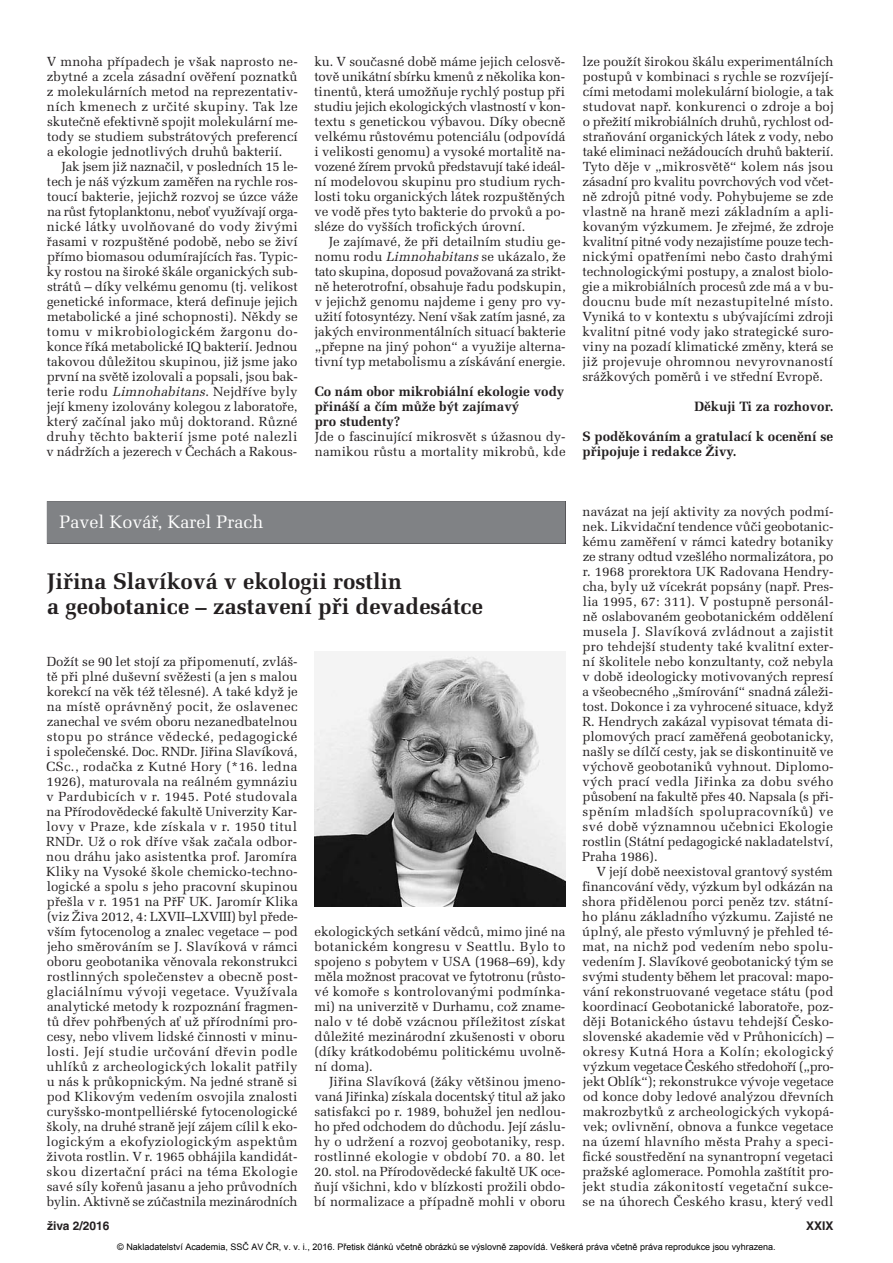
<style>
.page{position:relative;width:893px;height:1263px;background:#fff}
.page>*{position:absolute;margin:0;border:0;box-sizing:border-box;transform-origin:0 0}
.t1{font:700 22.5px/25.5px "Melior CE";color:#231f20}
.t2{font:18px "Melior CE";color:#fff}
.t3{font:700 13.5px/15px "Melior CE";color:#231f20}
.t4{font:13.2px/15px "Melior CE";color:#231f20;text-align:justify}
.t5{font:700 12px "Helvetica CE";color:#231f20}
.t6{font:9px "Arial";color:#000}
.s1{font-style:italic}
</style>
<div class="page">
<div style="left:47px;top:501px;width:519px;height:43px;background:#808285"></div>
<img style="left:315px;top:651px;width:251px;height:255px">
<p class="t4" style="left:47px;top:56px;width:253px">V mnoha případech je však naprosto ne - zbytné a zcela zásadní ověření poznatků z molekulárních metod na reprezentativ&shy;ních kmenech z určité skupiny. Tak lze skutečně efektivně spojit molekulární me - tody se studiem substrátových preferencí a ekologie jednotlivých druhů bakterií.</p>
<p class="t4" style="left:47px;top:161px;width:253px;text-indent:15px">Jak jsem již naznačil, v posledních 15 le - tech je náš výzkum zaměřen na rychle ros&shy;toucí bakterie, jejichž rozvoj se úzce váže na růst fytoplanktonu, neboť využívají orga&shy;nické látky uvolňované do vody živými řasami v rozpuštěné podobě, nebo se živí přímo biomasou odumírajících řas. Typic&shy;ky rostou na široké škále organických sub&shy;strátů – díky velkému genomu (tj. velikost genetické informace, která definuje jejich metabolické a jiné schopnosti). Někdy se tomu v mikrobiologickém žargonu do - konce říká metabolické IQ bakterií. Jednou takovou důležitou skupinou, již jsme jako první na světě izolovali a popsali, jsou bak&shy;terie rodu <span class="s1">Limnohabitans</span>. Nejdříve byly její kmeny izolovány kolegou z laboratoře, který začínal jako můj doktorand. Různé druhy těchto bakterií jsme poté nalezli v nádržích a jezerech v Čechách a Rakous-</p>
<p class="t4" style="left:314px;top:56px;width:253px">ku. V současné době máme jejich celosvě&shy;tově unikátní sbírku kmenů z několika kon&shy;tinentů, která umožňuje rychlý postup při studiu jejich ekologických vlastností v kon - textu s genetickou výbavou. Díky obecně velkému růstovému potenciálu (odpovídá i velikosti genomu) a vysoké mortalitě na - vozené žírem prvoků představují také ideál - ní modelovou skupinu pro studium rych&shy;losti toku organických látek rozpuštěných ve vodě přes tyto bakterie do prvoků a po - sléze do vyšších trofických úrovní.</p>
<p class="t4" style="left:315px;top:236px;width:253px;text-indent:14px">Je zajímavé, že při detailním studiu ge - nomu rodu <span class="s1">Limnohabitans</span>se ukázalo, že tato skupina, doposud považovaná za strikt&shy;ně heterotrofní, obsahuje řadu podskupin, v jejichž genomu najdeme i geny pro vy - užití fotosyntézy. Není však zatím jasné, za jakých environmentálních situací bakterie „přepne na jiný pohon“ a využije alterna&shy;tivní typ metabolismu a získávání energie.</p>
<p class="t3" style="left:315px;top:386px;width:251px">Co nám obor mikrobiální ekologie vody přináší a čím může být zajímavý<br>pro studenty?</p>
<p class="t4" style="left:315px;top:431px;width:252px">Jde o fascinující mikrosvět s úžasnou dy - namikou růstu a mortality mikrobů, kde</p>
<p class="t4" style="left:582px;top:56px;width:253px">lze použít širokou škálu experimentálních postupů v kombinaci s rychle se rozvíjejí&shy;cími metodami molekulární biologie, a tak studovat např. konkurenci o zdroje a boj o přežití mikrobiálních druhů, rychlost od - straňování organických látek z vody, nebo také eliminaci nežádoucích druhů bakterií.<br>Tyto děje v „mikrosvětě“ kolem nás jsou zásadní pro kvalitu povrchových vod včet&shy;ně zdrojů pitné vody. Pohybujeme se zde vlastně na hraně mezi základním a apli&shy;kovaným výzkumem. Je zřejmé, že zdroje kvalitní pitné vody nezajistíme pouze tech&shy;nickými opatřeními nebo často drahými technologickými postupy, a znalost biolo - gie a mikrobiálních procesů zde má a v bu - doucnu bude mít nezastupitelné místo.<br>Vyniká to v kontextu s ubývajícími zdroji kvalitní pitné vody jako strategické suro&shy;viny na pozadí klimatické změny, která se již projevuje ohromnou nevyrovnaností srážkových poměrů i ve střední Evropě.</p>
<p class="t3" style="left:694px;top:401px;width:141px">Děkuji Ti za rozhovor.</p>
<p class="t3" style="left:583px;top:431px;width:252px">S poděkováním a gratulací k ocenění se připojuje i redakce Živy.</p>
<h2 class="t2" style="left:60px;top:516px;width:206px">Pavel Kovář, Karel Prach</h2>
<h1 class="t1" style="left:47px;top:571px;width:438px">Jiřina Slavíková v ekologii rostlin<br>a geobotanice – zastavení při devadesátce</h1>
<p class="t4" style="left:46px;top:656px;width:253px">Dožít se 90 let stojí za připomenutí, zvláš&shy;tě při plné duševní svěžesti (a jen s malou korekcí na věk též tělesné). A také když je na místě oprávněný pocit, že oslavenec zanechal ve svém oboru nezanedbatelnou stopu po stránce vědecké, pedagogické i společenské. Doc. RNDr. Jiřina Slavíková, CSc., rodačka z Kutné Hory (*16. ledna 1926), maturovala na reálném gymnáziu v Pardubicích v r. 1945. Poté studovala na Přírodovědecké fakultě Univerzity Kar&shy;lovy v Praze, kde získala v r. 1950 titul RNDr. Už o rok dříve však začala odbor&shy;nou dráhu jako asistentka prof. Jaromíra Kliky na Vysoké škole chemicko-techno&shy;logické a spolu s jeho pracovní skupinou přešla v r. 1951 na PřF UK. Jaromír Klika (viz Živa 2012, 4: LXVII–LXVIII) byl přede - vším fytocenolog a znalec vegetace – pod jeho směrováním se J. Slavíková v rámci oboru geobotanika věnovala rekonstrukci rostlinných společenstev a obecně post - glaciálnímu vývoji vegetace. Využívala analytické metody k rozpoznání fragmen&shy;tů dřev pohřbených ať už přírodními pro&shy;cesy, nebo vlivem lidské činnosti v minu&shy;losti. Její studie určování dřevin podle uhlíků z archeologických lokalit patřily u nás k průkopnickým. Na jedné straně si pod Klikovým vedením osvojila znalosti curyšsko-montpelliérské fytocenologické školy, na druhé straně její zájem cílil k eko&shy;logickým a ekofyziologickým aspektům života rostlin. V r. 1965 obhájila kandidát&shy;skou dizertační práci na téma Ekologie savé síly kořenů jasanu a jeho průvodních bylin. Aktivně se zúčastnila mezinárodních</p>
<p class="t4" style="left:314px;top:926px;width:253px">ekologických setkání vědců, mimo jiné na botanickém kongresu v Seattlu. Bylo to spojeno s pobytem v USA (1968–69), kdy měla možnost pracovat ve fytotronu (růsto&shy;vé komoře s kontrolovanými podmínka&shy;mi) na univerzitě v Durhamu, což zname&shy;nalo v té době vzácnou příležitost získat důležité mezinárodní zkušenosti v oboru (díky krátkodobému politickému uvolně&shy;ní doma).</p>
<p class="t4" style="left:314px;top:1076px;width:253px;text-indent:15px">Jiřina Slavíková (žáky většinou jmeno&shy;vaná Jiřinka) získala docentský titul až jako satisfakci po r. 1989, bohužel jen nedlou&shy;ho před odchodem do důchodu. Její záslu&shy;hy o udržení a rozvoj geobotaniky, resp. rostlinné ekologie v období 70. a 80. let</p>
<p class="t4" style="left:314px;top:1166px;width:253px">20. stol. na Přírodovědecké fakultě UK oce&shy;ňují všichni, kdo v blízkosti prožili obdo&shy;bí normalizace a případně mohli v oboru</p>
<p class="t4" style="left:582px;top:506px;width:253px">navázat na její aktivity za nových podmí&shy;nek. Likvidační tendence vůči geobotanic&shy;kému zaměření v rámci katedry botaniky ze strany odtud vzešlého normalizátora, po r. 1968 prorektora UK Radovana Hendry&shy;cha, byly už vícekrát popsány (např. Pres&shy;lia 1995, 67: 311). V postupně personál&shy;ně oslabovaném geobotanickém oddělení musela J. Slavíková zvládnout a zajistit pro tehdejší studenty také kvalitní exter&shy;ní školitele nebo konzultanty, což nebyla v době ideologicky motivovaných represí a všeobecného „šmírování“ snadná záleži - tost. Dokonce i za vyhrocené situace, když R. Hendrych zakázal vypisovat témata di - plomových prací zaměřená geobotanicky, našly se dílčí cesty, jak se diskontinuitě ve výchově geobotaniků vyhnout. Diplomo&shy;vých prací vedla Jiřinka za dobu svého působení na fakultě přes 40. Napsala (s při - spěním mladších spolupracovníků) ve své době významnou učebnici Ekologie rostlin (Státní pedagogické nakladatelství, Praha 1986).</p>
<p class="t4" style="left:582px;top:866px;width:253px;text-indent:14px">V její době neexistoval grantový systém financování vědy, výzkum byl odkázán na shora přidělenou porci peněz tzv. státní&shy;ho plánu základního výzkumu. Zajisté ne úplný, ale přesto výmluvný je přehled té - mat, na nichž pod vedením nebo spolu&shy;vedením J. Slavíkové geobotanický tým se svými studenty během let pracoval: mapo&shy;vání rekonstruované vegetace státu (pod koordinací Geobotanické laboratoře, poz - ději Botanického ústavu tehdejší Česko&shy;slovenské akademie věd v Průhonicích) – okresy Kutná Hora a Kolín; ekologický výzkum vegetace Českého středohoří („pro&shy;jekt Oblík“); rekonstrukce vývoje vegetace od konce doby ledové analýzou dřevních makrozbytků z archeologických vykopá&shy;vek; ovlivnění, obnova a funkce vegetace na území hlavního města Prahy a speci&shy;fické soustředění na synantropní vegetaci pražské aglomerace. Pomohla zaštítit pro&shy;jekt studia zákonitostí vegetační sukce&shy;se na úhorech Českého krasu, který vedl</p>
<p class="t5" style="left:47px;top:1221px;width:64px">živa 2/2016</p>
<p class="t5" style="left:806px;top:1221px;width:29px">XXIX</p>
<p class="t6" style="left:117px;top:1241px;width:660px">© Nakladatelství Academia, SSČ AV ČR, v. v. i., 2016. Přetisk článků včetně obrázků se výslovně zapovídá. Veškerá práva včetně práva reprodukce jsou vyhrazena.</p>
</div>
